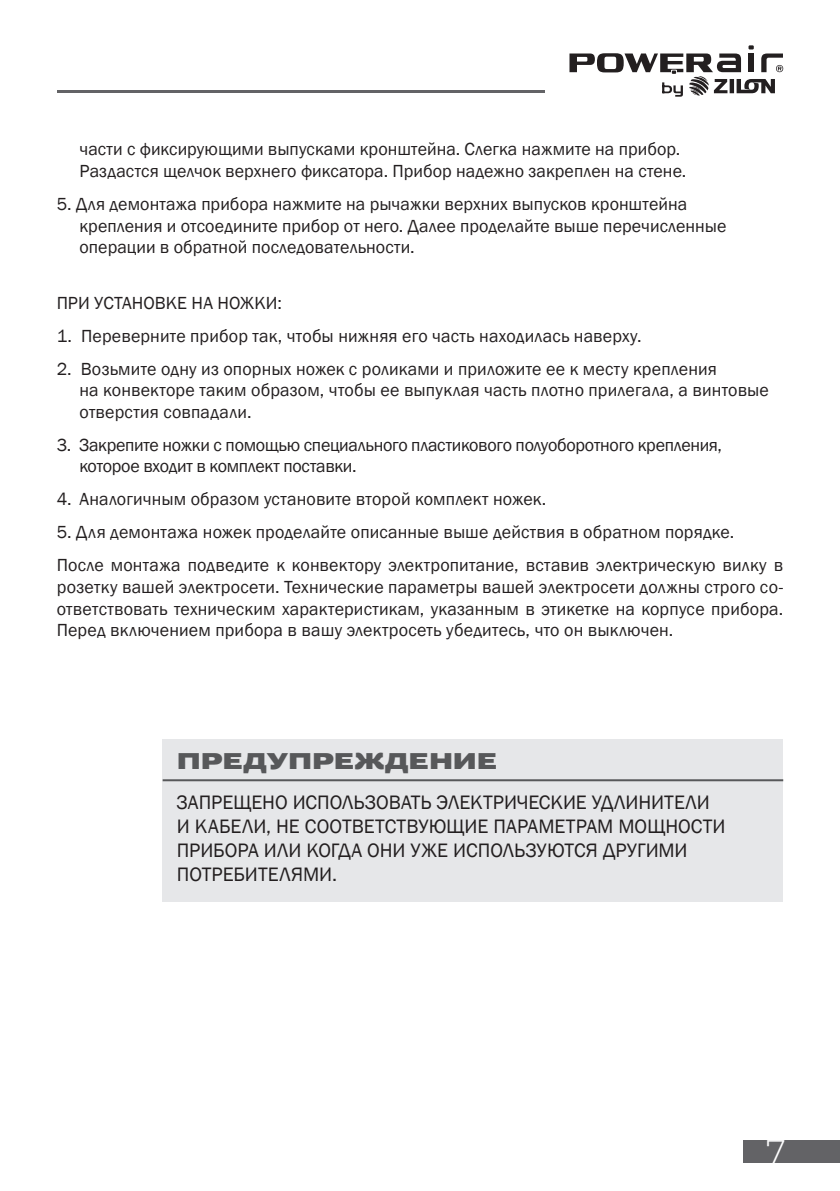
<style>
.page{position:relative;width:840px;height:1191px;background:#fff}
.page>*{position:absolute;margin:0;border:0;box-sizing:border-box;transform-origin:0 0}
.t1{font:300 34px "Montserrat";color:#fff}
.t2{font:24px "Pravda";letter-spacing:-.01em;color:#57585a}
.t3{font:20px/24px "Franklin Gothic";color:#231f20}
.t4{font:18px/21.6px "Franklin Gothic";letter-spacing:.005em;color:#231f20}
.t5{font:18px/21.6px "Franklin Gothic";letter-spacing:-.015em;color:#231f20}
</style>
<div class="page">
<div style="left:743px;top:1140px;width:96px;height:23px;background:#636366"></div>
<hr style="left:57px;top:90px;width:487px;height:3px;background:#636366">
<svg style="left:569px;top:45px;width:213px;height:52px"></svg>
<div style="left:162px;top:739px;width:620px;height:162px;background:#e6e7e9"></div>
<hr style="left:162px;top:779px;width:620px;height:2px;background:#57585a">
<p class="t4" style="left:79px;top:139px;width:608px">части с фиксирующими выпусками кронштейна. Слегка нажмите на прибор.<br>Раздастся щелчок верхнего фиксатора. Прибор надежно закреплен на стене.</p>
<p class="t4" style="left:79px;top:193px;width:648px;text-indent:-23px">5. Для демонтажа прибора нажмите на рычажки верхних выпусков кронштейна крепления и отсоедините прибор от него. Далее проделайте выше перечисленные операции в обратной последовательности.</p>
<p class="t4" style="left:57px;top:292px;width:226px">ПРИ УСТАНОВКЕ НА НОЖКИ:</p>
<p class="t4" style="left:57px;top:325px;width:586px">1. Переверните прибор так, чтобы нижняя его часть находилась наверху.</p>
<p class="t4" style="left:79px;top:358px;width:690px;text-indent:-23px">2. Возьмите одну из опорных ножек с роликами и приложите ее к месту крепления<br>на конвекторе таким образом, чтобы ее выпуклая часть плотно прилегала, а винтовые отверстия совпадали.</p>
<p class="t5" style="left:79px;top:434px;width:643px;text-indent:-23px">3. Закрепите ножки с помощью специального пластикового полуоборотного крепления, которое входит в комплект поставки.</p>
<p class="t4" style="left:57px;top:489px;width:491px">4. Аналогичным образом установите второй комплект ножек.</p>
<p class="t4" style="left:57px;top:516px;width:727px;line-height:33px">5. Для демонтажа ножек проделайте описанные выше действия в обратном порядке.<br>После монтажа подведите к конвектору электропитание, вставив электрическую вилку в</p>
<p class="t4" style="left:57px;top:576px;width:727px;text-align:justify">розетку вашей электросети. Технические параметры вашей электросети должны строго со&shy;ответствовать техническим характеристикам, указанным в этикетке на корпусе прибора.<br>Перед включением прибора в вашу электросеть убедитесь, что он выключен.</p>
<h2 class="t2" style="left:177px;top:748px;width:322px">ПРЕДУПРЕЖДЕНИЕ</h2>
<p class="t3" style="left:177px;top:791px;width:550px">ЗАПРЕЩЕНО ИСПОЛЬЗОВАТЬ ЭЛЕКТРИЧЕСКИЕ УДЛИНИТЕЛИ И КАБЕЛИ, НЕ СООТВЕТСТВУЮЩИЕ ПАРАМЕТРАМ МОЩНОСТИ ПРИБОРА ИЛИ КОГДА ОНИ УЖЕ ИСПОЛЬЗУЮТСЯ ДРУГИМИ ПОТРЕБИТЕЛЯМИ.</p>
<h1 class="t1" style="left:765px;top:1128px;width:21px">7</h1>
</div>
